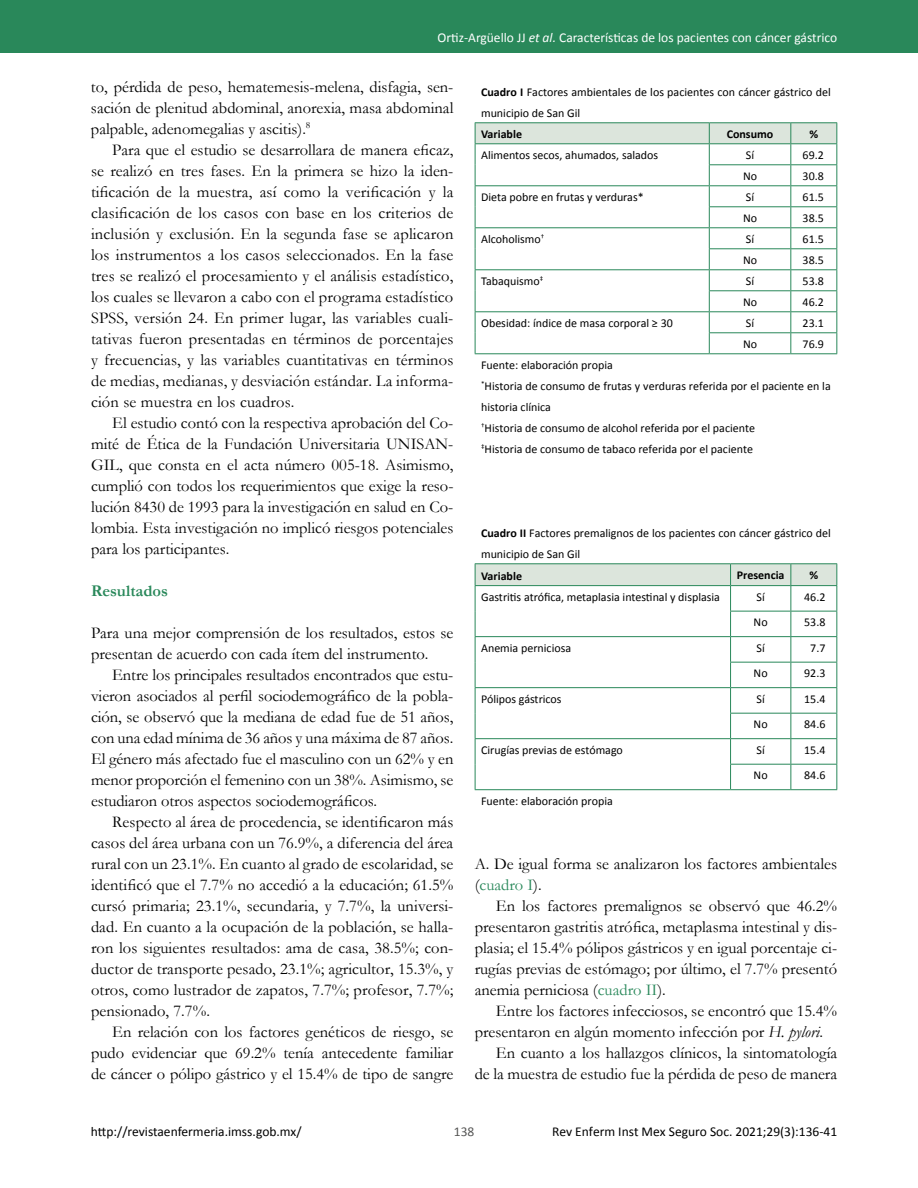
<style>
.page{position:relative;width:918px;height:1188px;background:#fff}
.page>*{position:absolute;margin:0;border:0;box-sizing:border-box;transform-origin:0 0}
.t1{font:16.5px/21px "Garamond";color:#000;text-align:justify}
.t2{font:700 16.5px "Garamond";color:#29885a}
.t3{font:13.5px "Calibri";color:#000}
.t4{font:13.5px "Calibri";color:#fff}
.t5{font:13.5px "Calibri";color:#575756}
.t6{font:12px/21px "Calibri";color:#000}
.t7{font:700 12px "Calibri";color:#000}
.s1{font-style:italic}
.s2{font-weight:700}
.s3{color:#29885a}
</style>
<div class="page">
<div style="left:0;top:0;width:918px;height:53px;background:#29885a"></div>
<hr style="left:475px;top:122px;width:234px;height:1px;background:#29885a">
<hr style="left:709px;top:122px;width:82px;height:1px;background:#29885a">
<hr style="left:791px;top:122px;width:46px;height:1px;background:#29885a">
<svg style="left:475px;top:123px;width:362px;height:230px"></svg>
<hr style="left:475px;top:353px;width:234px;height:1px;background:#29885a">
<hr style="left:709px;top:353px;width:82px;height:1px;background:#29885a">
<hr style="left:791px;top:353px;width:46px;height:1px;background:#29885a">
<hr style="left:731px;top:789px;width:60px;height:1px;background:#29885a">
<hr style="left:791px;top:789px;width:46px;height:1px;background:#29885a">
<hr style="left:475px;top:563px;width:256px;height:1px;background:#29885a">
<hr style="left:731px;top:563px;width:60px;height:1px;background:#29885a">
<hr style="left:791px;top:563px;width:46px;height:1px;background:#29885a">
<svg style="left:475px;top:564px;width:362px;height:225px"></svg>
<hr style="left:475px;top:789px;width:256px;height:1px;background:#29885a">
<hr style="left:475px;top:636px;width:256px;height:1px;background:#29885a">
<hr style="left:475px;top:687px;width:256px;height:1px;background:#29885a">
<hr style="left:475px;top:738px;width:256px;height:1px;background:#29885a">
<p class="t4" style="left:438px;top:29px;width:401px">Ortiz-Argüello JJ <span class="s1">et al.</span> Características de los pacientes con cáncer gástrico</p>
<p class="t1" style="left:91px;top:76px;width:364px">to, pérdida de peso, hematemesis-melena, disfagia, sen&shy;sación de plenitud abdominal, anorexia, masa abdominal palpable, adenomegalias y ascitis).<sup>8</sup></p>
<p class="t1" style="left:91px;top:139px;width:364px;text-indent:21px">Para que el estudio se desarrollara de manera eficaz, se realizó en tres fases. En la primera se hizo la iden&shy;tificación de la muestra, así como la verificación y la clasificación de los casos con base en los criterios de inclusión y exclusión. En la segunda fase se aplicaron los instrumentos a los casos seleccionados. En la fase tres se realizó el procesamiento y el análisis estadístico, los cuales se llevaron a cabo con el programa estadístico SPSS, versión 24. En primer lugar, las variables cuali&shy;tativas fueron presentadas en términos de porcentajes y frecuencias, y las variables cuantitativas en términos de medias, medianas, y desviación estándar. La informa&shy;ción se muestra en los cuadros.</p>
<p class="t1" style="left:91px;top:412px;width:364px;text-indent:21px">El estudio contó con la respectiva aprobación del Co&shy;mité de Ética de la Fundación Universitaria UNISAN-GIL, que consta en el acta número 005-18. Asimismo, cumplió con todos los requerimientos que exige la reso&shy;lución 8430 de 1993 para la investigación en salud en Co&shy;lombia. Esta investigación no implicó riesgos potenciales para los participantes.</p>
<p class="t2" style="left:91px;top:581px;width:79px">Resultados</p>
<p class="t1" style="left:91px;top:622px;width:364px">Para una mejor comprensión de los resultados, estos se presentan de acuerdo con cada ítem del instrumento.</p>
<p class="t1" style="left:91px;top:664px;width:364px;text-indent:21px">Entre los principales resultados encontrados que estu&shy;vieron asociados al perfil sociodemográfico de la pobla&shy;ción, se observó que la mediana de edad fue de 51 años, con una edad mínima de 36 años y una máxima de 87 años.<br>El género más afectado fue el masculino con un 62% y en menor proporción el femenino con un 38%. Asimismo, se estudiaron otros aspectos sociodemográficos.</p>
<p class="t1" style="left:91px;top:811px;width:364px;text-indent:21px">Respecto al área de procedencia, se identificaron más casos del área urbana con un 76.9%, a diferencia del área rural con un 23.1%. En cuanto al grado de escolaridad, se identificó que el 7.7% no accedió a la educación; 61.5% cursó primaria; 23.1%, secundaria, y 7.7%, la universi&shy;dad. En cuanto a la ocupación de la población, se halla&shy;ron los siguientes resultados: ama de casa, 38.5%; con&shy;ductor de transporte pesado, 23.1%; agricultor, 15.3%, y otros, como lustrador de zapatos, 7.7%; profesor, 7.7%; pensionado, 7.7%.</p>
<p class="t1" style="left:91px;top:1021px;width:364px;text-indent:21px">En relación con los factores genéticos de riesgo, se pudo evidenciar que 69.2% tenía antecedente familiar de cáncer o pólipo gástrico y el 15.4% de tipo de sangre</p>
<p class="t6" style="left:481px;top:81px;width:351px"><span class="s2">Cuadro I</span> Factores ambientales de los pacientes con cáncer gástrico del municipio de San Gil</p>
<p class="t7" style="left:481px;top:126px;width:42px">Variable</p>
<p class="t7" style="left:727px;top:126px;width:48px">Consumo</p>
<p class="t7" style="left:809px;top:126px;width:10px">%</p>
<p class="t6" style="left:481px;top:144px;width:179px">Alimentos secos, ahumados, salados</p>
<p class="t6" style="left:746px;top:144px;width:10px">Sí</p>
<p class="t6" style="left:803px;top:144px;width:23px">69.2</p>
<p class="t6" style="left:743px;top:165px;width:16px">No</p>
<p class="t6" style="left:803px;top:165px;width:23px">30.8</p>
<p class="t6" style="left:481px;top:186px;width:164px">Dieta pobre en frutas y verduras*</p>
<p class="t6" style="left:746px;top:186px;width:10px">Sí</p>
<p class="t6" style="left:803px;top:186px;width:23px">61.5</p>
<p class="t6" style="left:743px;top:207px;width:16px">No</p>
<p class="t6" style="left:803px;top:207px;width:23px">38.5</p>
<p class="t6" style="left:481px;top:228px;width:65px">Alcoholismo<sup>†</sup></p>
<p class="t6" style="left:746px;top:228px;width:10px">Sí</p>
<p class="t6" style="left:803px;top:228px;width:23px">61.5</p>
<p class="t6" style="left:743px;top:249px;width:16px">No</p>
<p class="t6" style="left:803px;top:249px;width:23px">38.5</p>
<p class="t6" style="left:481px;top:270px;width:64px">Tabaquismo<sup>‡</sup></p>
<p class="t6" style="left:746px;top:270px;width:10px">Sí</p>
<p class="t6" style="left:803px;top:270px;width:23px">53.8</p>
<p class="t6" style="left:743px;top:291px;width:16px">No</p>
<p class="t6" style="left:803px;top:291px;width:23px">46.2</p>
<p class="t6" style="left:481px;top:312px;width:193px">Obesidad: índice de masa corporal ≥ 30</p>
<p class="t6" style="left:746px;top:312px;width:10px">Sí</p>
<p class="t6" style="left:803px;top:312px;width:23px">23.1</p>
<p class="t6" style="left:743px;top:333px;width:16px">No</p>
<p class="t6" style="left:803px;top:333px;width:23px">76.9</p>
<p class="t6" style="left:481px;top:354px;width:351px">Fuente: elaboración propia<br><sup>*</sup>Historia de consumo de frutas y verduras referida por el paciente en la historia clínica<br><sup>†</sup>Historia de consumo de alcohol referida por el paciente<br><sup>‡</sup>Historia de consumo de tabaco referida por el paciente</p>
<p class="t6" style="left:481px;top:522px;width:351px"><span class="s2">Cuadro II</span> Factores premalignos de los pacientes con cáncer gástrico del municipio de San Gil</p>
<p class="t7" style="left:481px;top:568px;width:42px">Variable</p>
<p class="t7" style="left:737px;top:568px;width:49px">Presencia</p>
<p class="t7" style="left:809px;top:568px;width:10px">%</p>
<p class="t6" style="left:481px;top:586px;width:240px">Gastritis atrófica, metaplasia intestinal y displasia</p>
<p class="t6" style="left:757px;top:586px;width:10px">Sí</p>
<p class="t6" style="left:804px;top:586px;width:23px">46.2</p>
<p class="t6" style="left:754px;top:612px;width:16px">No</p>
<p class="t6" style="left:804px;top:612px;width:23px">53.8</p>
<p class="t6" style="left:481px;top:637px;width:92px">Anemia perniciosa</p>
<p class="t6" style="left:757px;top:637px;width:10px">Sí</p>
<p class="t6" style="left:810px;top:637px;width:17px">7.7</p>
<p class="t6" style="left:754px;top:663px;width:16px">No</p>
<p class="t6" style="left:804px;top:663px;width:23px">92.3</p>
<p class="t6" style="left:481px;top:688px;width:82px">Pólipos gástricos</p>
<p class="t6" style="left:757px;top:688px;width:10px">Sí</p>
<p class="t6" style="left:804px;top:688px;width:23px">15.4</p>
<p class="t6" style="left:754px;top:714px;width:16px">No</p>
<p class="t6" style="left:804px;top:714px;width:23px">84.6</p>
<p class="t6" style="left:481px;top:739px;width:143px">Cirugías previas de estómago</p>
<p class="t6" style="left:757px;top:739px;width:10px">Sí</p>
<p class="t6" style="left:804px;top:739px;width:23px">15.4</p>
<p class="t6" style="left:754px;top:765px;width:16px">No</p>
<p class="t6" style="left:804px;top:765px;width:23px">84.6</p>
<p class="t6" style="left:481px;top:790px;width:133px">Fuente: elaboración propia</p>
<p class="t1" style="left:475px;top:853px;width:364px">A. De igual forma se analizaron los factores ambientales (<span class="s3">cuadro I</span>).</p>
<p class="t1" style="left:475px;top:895px;width:364px;text-indent:21px">En los factores premalignos se observó que 46.2% presentaron gastritis atrófica, metaplasma intestinal y dis&shy;plasia; el 15.4% pólipos gástricos y en igual porcentaje ci&shy;rugías previas de estómago; por último, el 7.7% presentó anemia perniciosa (<span class="s3">cuadro II</span>).</p>
<p class="t1" style="left:496px;top:1000px;width:343px">Entre los factores infecciosos, se encontró que 15.4%</p>
<p class="t1" style="left:475px;top:1021px;width:350px">presentaron en algún momento infección por <span class="s1">H. pylori</span>.</p>
<p class="t1" style="left:496px;top:1042px;width:343px">En cuanto a los hallazgos clínicos, la sintomatología</p>
<p class="t1" style="left:475px;top:1063px;width:364px">de la muestra de estudio fue la pérdida de peso de manera</p>
<p class="t3" style="left:91px;top:1123px;width:212px">http://revistaenfermeria.imss.gob.mx/</p>
<p class="t5" style="left:454px;top:1123px;width:22px">138</p>
<p class="t3" style="left:552px;top:1123px;width:287px">Rev Enferm Inst Mex Seguro Soc. 2021;29(3):136-41</p>
</div>
